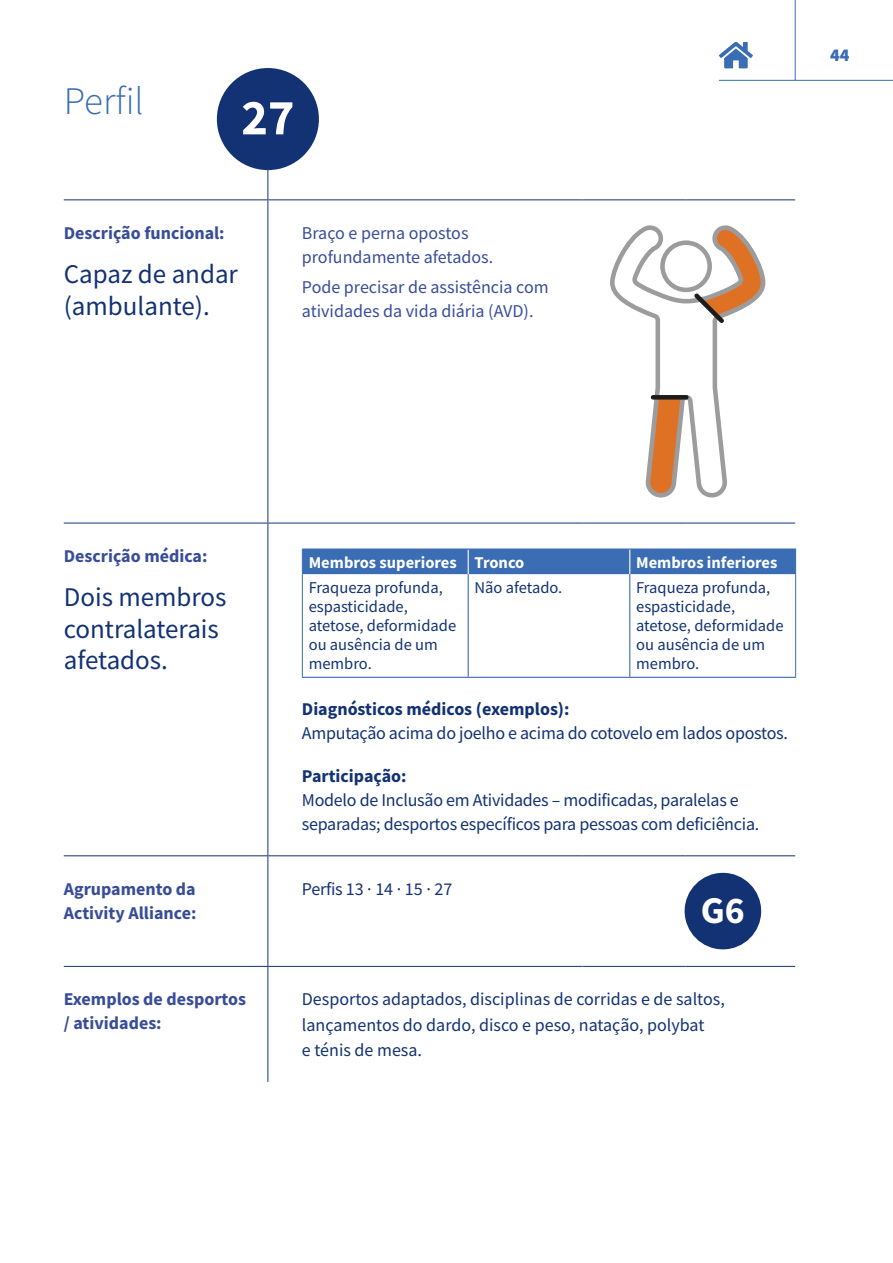
<style>
.page{position:relative;width:893px;height:1263px;background:#fff}
.page>*{position:absolute;margin:0;border:0;box-sizing:border-box;transform-origin:0 0}
.t1{font:700 50.4px "Source Sans Pro";color:#fff}
.t2{font:300 39px "Source Sans Pro";color:#3a6db4}
.t3{font:700 37.8px "Source Sans Pro";color:#fff}
.t4{font:27px/31.5px "Source Sans Pro";color:#123274}
.t5{font:18px/25.5px "Source Sans Pro";letter-spacing:-.015em;color:#123274}
.t6{font:700 18px/24px "Source Sans Pro";color:#384d98}
.t7{font:18px/24px "Source Sans Pro";color:#384d98}
.t8{font:700 18px "Source Sans Pro";color:#123274}
.t9{font:900 18px "Source Sans Pro";color:#3a6db4}
.t10{font:16.5px/19px "Source Sans Pro";color:#123274}
.t11{font:700 16.5px "Source Sans Pro";color:#fff}
</style>
<div class="page">
<hr style="left:795px;top:0;width:1px;height:80px;background:#3a6db4">
<hr style="left:719px;top:80px;width:174px;height:1px;background:#3a6db4">
<svg style="left:719px;top:42px;width:34px;height:26px"></svg>
<hr style="left:267px;top:85px;width:1px;height:114px;background:#123274">
<hr style="left:64px;top:199px;width:204px;height:1px;background:#123274">
<hr style="left:268px;top:199px;width:315px;height:1px;background:#123274">
<hr style="left:267px;top:200px;width:1px;height:323px;background:#123274">
<hr style="left:583px;top:199px;width:102px;height:1px;background:#123274">
<hr style="left:685px;top:199px;width:110px;height:1px;background:#123274">
<hr style="left:64px;top:523px;width:204px;height:1px;background:#123274">
<hr style="left:268px;top:523px;width:315px;height:1px;background:#123274">
<hr style="left:267px;top:523px;width:1px;height:332px;background:#123274">
<hr style="left:583px;top:523px;width:102px;height:1px;background:#123274">
<hr style="left:685px;top:523px;width:110px;height:1px;background:#123274">
<hr style="left:64px;top:855px;width:204px;height:1px;background:#123274">
<hr style="left:268px;top:855px;width:315px;height:1px;background:#123274">
<hr style="left:267px;top:856px;width:1px;height:110px;background:#123274">
<hr style="left:583px;top:855px;width:102px;height:1px;background:#123274">
<hr style="left:685px;top:855px;width:110px;height:1px;background:#123274">
<hr style="left:64px;top:966px;width:204px;height:1px;background:#123274">
<hr style="left:268px;top:966px;width:315px;height:1px;background:#123274">
<hr style="left:267px;top:967px;width:1px;height:115px;background:#123274">
<hr style="left:583px;top:966px;width:102px;height:1px;background:#123274">
<hr style="left:685px;top:966px;width:110px;height:1px;background:#123274">
<svg style="left:612px;top:226px;width:151px;height:270px"></svg>
<div style="left:302px;top:549px;width:494px;height:25px;background:#3a6db4"></div>
<hr style="left:302px;top:574px;width:1px;height:103px;background:#3a6db4">
<hr style="left:302px;top:677px;width:166px;height:1px;background:#3a6db4">
<hr style="left:468px;top:574px;width:1px;height:103px;background:#3a6db4">
<hr style="left:468px;top:677px;width:162px;height:1px;background:#3a6db4">
<hr style="left:629px;top:574px;width:1px;height:103px;background:#3a6db4">
<hr style="left:795px;top:574px;width:1px;height:103px;background:#3a6db4">
<hr style="left:630px;top:677px;width:166px;height:1px;background:#3a6db4">
<div style="left:685px;top:873px;width:76px;height:76px;background:#123274;border-radius:50%"></div>
<div style="left:217px;top:68px;width:102px;height:102px;background:#123274;border-radius:50%"></div>
<h2 class="t2" style="left:64px;top:77px;width:82px">Perfil</h2>
<h1 class="t1" style="left:241px;top:84px;width:55px">27</h1>
<p class="t6" style="left:64px;top:221px;width:162px">Descrição funcional:</p>
<h3 class="t4" style="left:64px;top:258px;width:176px">Capaz de andar (ambulante).</h3>
<p class="t7" style="left:302px;top:221px;width:193px">Braço e perna opostos profundamente afetados.</p>
<p class="t7" style="left:302px;top:275px;width:248px">Pode precisar de assistência com atividades da vida diária (AVD).</p>
<p class="t9" style="left:830px;top:43px;width:21px">44</p>
<p class="t6" style="left:64px;top:544px;width:145px">Descrição médica:</p>
<h3 class="t4" style="left:64px;top:581px;width:164px">Dois membros contralaterais afetados.</h3>
<p class="t11" style="left:309px;top:551px;width:217px">Membros superiores Tronco</p>
<p class="t11" style="left:636px;top:551px;width:143px">Membros inferiores</p>
<p class="t10" style="left:309px;top:578px;width:149px">Fraqueza profunda, espasticidade, atetose, deformidade ou ausência de um membro.</p>
<p class="t10" style="left:475px;top:578px;width:89px">Não afetado.</p>
<p class="t10" style="left:636px;top:578px;width:149px">Fraqueza profunda, espasticidade, atetose, deformidade ou ausência de um membro.</p>
<p class="t8" style="left:302px;top:697px;width:269px">Diagnósticos médicos (exemplos):</p>
<p class="t5" style="left:302px;top:720px;width:487px">Amputação acima do joelho e acima do cotovelo em lados opostos.</p>
<p class="t8" style="left:302px;top:764px;width:106px">Participação:</p>
<p class="t5" style="left:302px;top:788px;width:459px;line-height:24px">Modelo de Inclusão em Atividades – modificadas, paralelas e separadas; desportos específicos para pessoas com deficiência.</p>
<p class="t6" style="left:64px;top:876px;width:134px">Agrupamento da<br>Activity Alliance:</p>
<p class="t5" style="left:302px;top:876px;width:152px">Perfis 13 · 14 · 15 · 27</p>
<h3 class="t3" style="left:701px;top:884px;width:46px">G6</h3>
<p class="t6" style="left:64px;top:987px;width:184px">Exemplos de desportos / atividades:</p>
<p class="t5" style="left:302px;top:986px;width:424px">Desportos adaptados, disciplinas de corridas e de saltos, lançamentos do dardo, disco e peso, natação, polybat<br>e ténis de mesa.</p>
</div>
